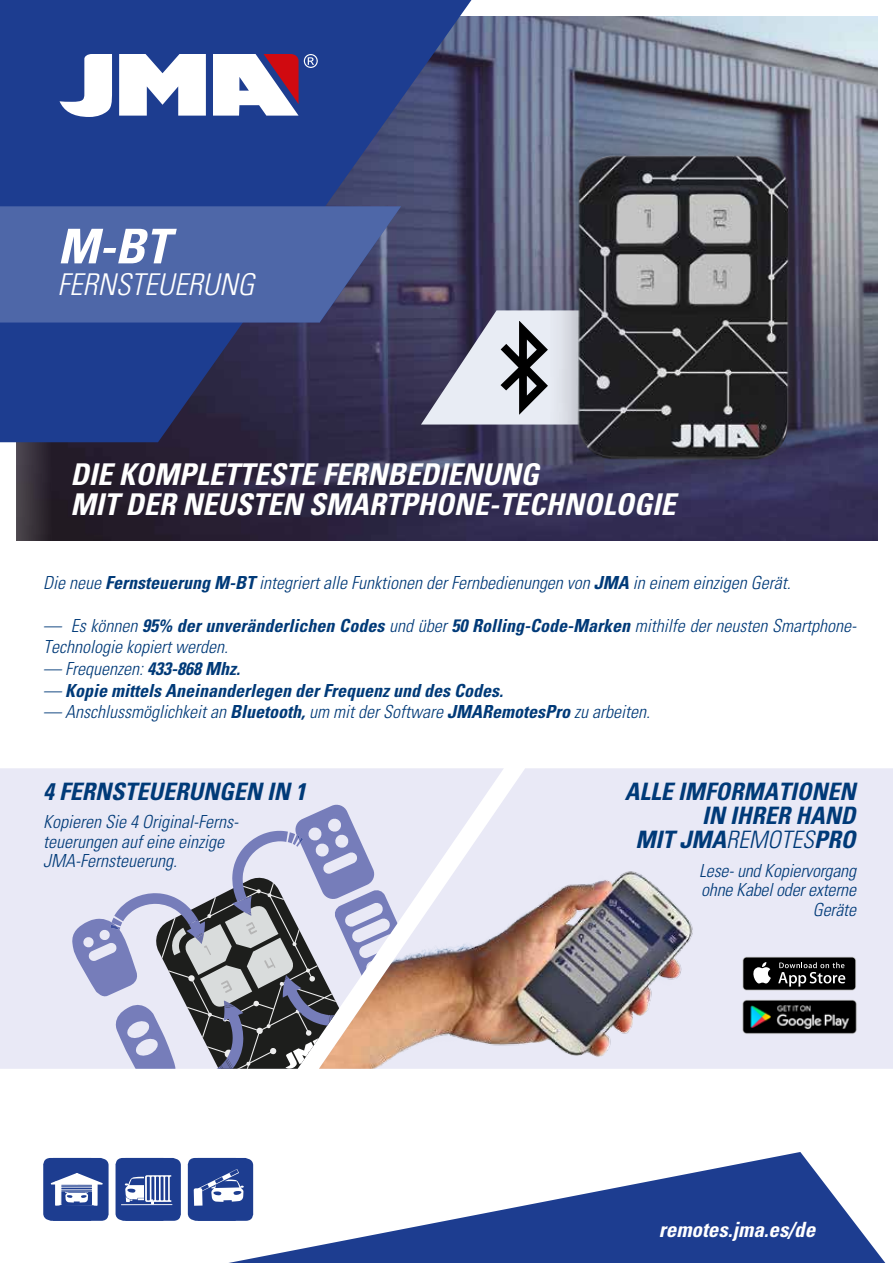
<style>
.page{position:relative;width:893px;height:1263px;background:#fff}
.page>*{position:absolute;margin:0;border:0;box-sizing:border-box;transform-origin:0 0}
.t1{font:italic 700 condensed 30px/30px "Univers LT";color:#fff}
.t2{font:italic 300 condensed 30px "Univers LT";color:#fff}
.t3{font:italic 700 condensed 24px "Univers LT";color:#003a78}
.t4{font:italic 300 condensed 24px "Univers LT";color:#003a78}
.t5{font:italic 700 condensed 21px "Univers LT";color:#fff}
.t6{font:italic 300 condensed 18px/19.5px "Univers LT";color:#003a78}
.t7{font:italic 700 condensed 18px "Univers LT";color:#003a78}
.s1{font-weight:700}
.s2{font-weight:300}
</style>
<div class="page">
<svg style="left:228px;top:1152px;width:657px;height:111px;fill:#1d3d90"></svg>
<img style="left:17px;top:16px;width:860px;height:524px">
<div style="left:504px;top:768px;width:389px;height:301px;background:#e9e9f6"></div>
<img style="left:504px;top:839px;width:287px;height:230px">
<svg style="left:0;top:0;width:471px;height:442px;background:#273b7c"></svg>
<svg style="left:119px;top:54px;width:87px;height:62px"></svg>
<svg style="left:60px;top:54px;width:52px;height:63px"></svg>
<svg style="left:213px;top:54px;width:105px;height:62px"></svg>
<svg style="left:0;top:206px;width:401px;height:117px;background:#4d63a0"></svg>
<svg style="left:0;top:768px;width:504px;height:301px;background:#e1dae1"></svg>
<svg style="left:71px;top:803px;width:354px;height:266px;background:#b7b5c2"></svg>
<svg style="left:187px;top:1158px;width:67px;height:63px;background:#4761a4"></svg>
<svg style="left:43px;top:1158px;width:66px;height:63px"></svg>
<svg style="left:115px;top:1158px;width:66px;height:63px;background:#455fa3"></svg>
<svg style="left:61px;top:229px;width:116px;height:34px"></svg>
<svg style="left:421px;top:310px;width:114px;height:114px;background:#9394a3"></svg>
<img style="left:535px;top:103px;width:301px;height:416px">
<img style="left:734px;top:991px;width:130px;height:51px">
<div style="left:743px;top:957px;width:112px;height:33px;background:#000;border-radius:3px"></div>
<svg style="left:753px;top:962px;width:18px;height:21px"></svg>
<svg style="left:778px;top:962px;width:67px;height:24px"></svg>
<h1 class="t2" style="left:57px;top:266px;width:198px">FernSTEUERUNG</h1>
<h1 class="t1" style="left:70px;top:459px;width:607px">DIE KOMPLETTESTE FERNBEDIENUNG<br>MIT DER NEUS TEN SMARTPHONE-TECHNOLOGIE</h1>
<p class="t6" style="left:43px;top:572px;width:749px">Die neue <span class="s1">Fernsteuerung M-BT</span> integriert alle Funktionen der Fernbedienungen von <span class="s1">JMA</span> in einem einzigen Gerät.</p>
<p class="t6" style="left:43px;top:615px;width:815px;line-height:21.6px">— Es können <span class="s1">95% der unveränderlichen Codes</span> und über <span class="s1">50 Rolling-Code-Marken</span> mithilfe der neusten Smartphone-<br>Technologie kopiert werden.</p>
<p class="t6" style="left:43px;top:659px;width:198px">— Frequenzen: <span class="s1">433-868 Mhz.</span></p>
<p class="t7" style="left:43px;top:679px;width:461px"><span class="s2">—</span> Kopie mittels Aneinanderlegen der Frequenz und des Codes.</p>
<p class="t6" style="left:43px;top:702px;width:608px">— Anschlussmöglichkeit an <span class="s1">Bluetooth,</span> um mit der Software <span class="s1">JMARemotesPro</span> zu arbeiten.</p>
<h2 class="t3" style="left:43px;top:777px;width:264px">4 Fernsteuerungen in 1</h2>
<p class="t6" style="left:43px;top:812px;width:197px">Kopieren Sie 4 Original-Ferns&shy;teuerungen auf eine einzige<br>JMA-Fernsteuerung.</p>
<h2 class="t3" style="left:625px;top:777px;width:232px">ALLE IMFORMATIONEN</h2>
<h2 class="t3" style="left:702px;top:801px;width:155px">IN IHRER HAND</h2>
<h2 class="t3" style="left:635px;top:825px;width:15px">mit</h2>
<h2 class="t4" style="left:679px;top:825px;width:177px"><span class="s1">JMA</span>REMOTES<span class="s1">PRO</span></h2>
<p class="t6" style="left:699px;top:861px;width:158px;text-align:right">Lese- und Kopiervorgang ohne Kabel oder externe<br>Geräte</p>
<p class="t5" style="left:659px;top:1217px;width:158px">remotes.jma.es/de</p>
</div>
